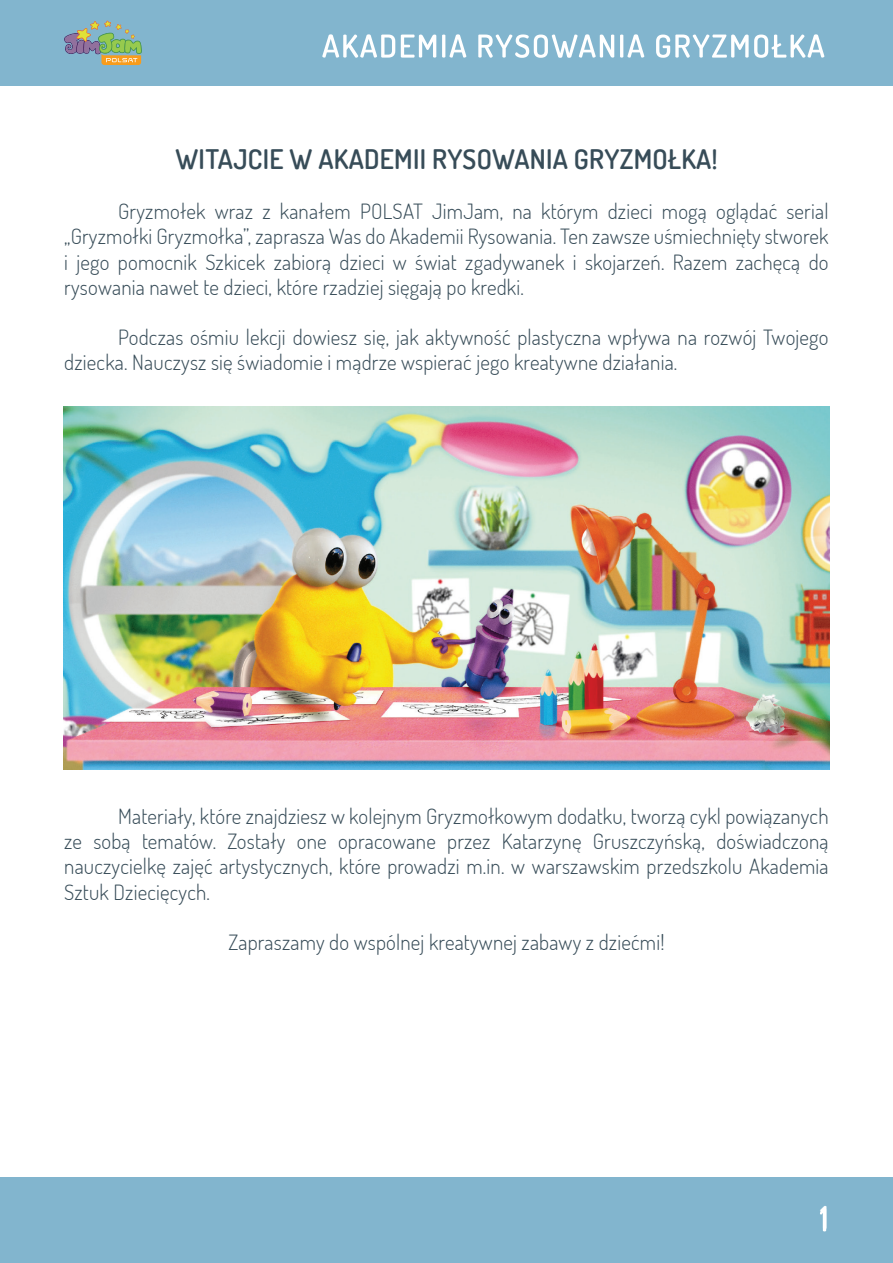
<style>
.page{position:relative;width:893px;height:1263px;background:#fff}
.page>*{position:absolute;margin:0;border:0;box-sizing:border-box;transform-origin:0 0}
.t1{font:600 31.5px "Dosis";color:#fff}
.t2{font:600 27px "Dosis";letter-spacing:.01em;color:#374c58}
.t3{font:300 21px/25.2px "Dosis";letter-spacing:.01em;color:#374c58;text-align:justify}
</style>
<div class="page">
<div style="left:0;top:0;width:893px;height:85px;background:#82b5ce"></div>
<svg style="left:322px;top:34px;width:73px;height:24px"></svg>
<svg style="left:401px;top:35px;width:35px;height:23px"></svg>
<svg style="left:442px;top:34px;width:24px;height:24px"></svg>
<svg style="left:478px;top:34px;width:136px;height:24px"></svg>
<svg style="left:620px;top:34px;width:24px;height:24px"></svg>
<svg style="left:656px;top:34px;width:168px;height:24px"></svg>
<div style="left:0;top:1178px;width:893px;height:85px;background:#82b5ce"></div>
<svg style="left:820px;top:1208px;width:6px;height:23px"></svg>
<img style="left:64px;top:407px;width:765px;height:362px">
<svg style="left:64px;top:21px;width:78px;height:44px"></svg>
<p class="t2" style="left:175px;top:141px;width:543px">WITAJCIE W AKADEMII RYSOWANIA GRYZMOŁKA!</p>
<p class="t3" style="left:64px;top:198px;width:766px;text-indent:54px">Gryzmołek wraz z kanałem POLSAT JimJam, na którym dzieci mogą oglądać serial „Gryzmołki Gryzmołka”, zaprasza Was do Akademii Rysowania. Ten zawsze uśmiechnięty stworek i jego pomocnik Szkicek zabiorą dzieci w świat zgadywanek i skojarzeń. Razem zachęcą do rysowania nawet te dzieci, które rzadziej sięgają po kredki.</p>
<p class="t3" style="left:64px;top:324px;width:766px;text-indent:54px">Podczas ośmiu lekcji dowiesz się, jak aktywność plastyczna wpływa na rozwój Twojego dziecka. Nauczysz się świadomie i mądrze wspierać jego kreatywne działania.</p>
<p class="t3" style="left:64px;top:803px;width:766px;text-indent:54px">Materiały, które znajdziesz w kolejnym Gryzmołkowym dodatku, tworzą cykl powiązanych ze sobą tematów. Zostały one opracowane przez Katarzynę Gruszczyńską, doświadczoną nauczycielkę zajęć artystycznych, które prowadzi m.in. w warszawskim przedszkolu Akademia Sztuk Dziecięcych.</p>
<p class="t3" style="left:228px;top:929px;width:438px">Zapraszamy do wspólnej kreatywnej zabawy z dziećmi!</p>
<h1 class="t1" style="left:820px;top:1197px;width:10px">1</h1>
</div>
